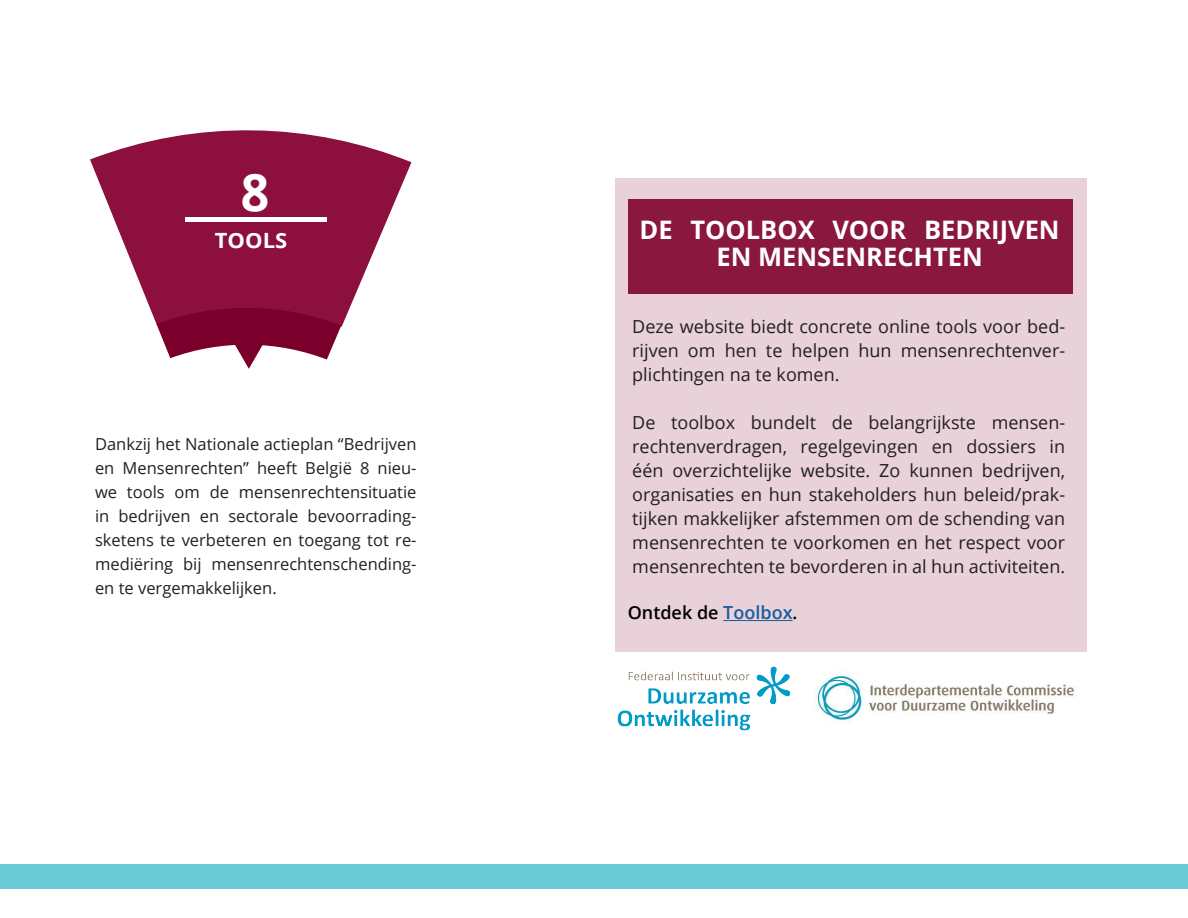
<style>
.page{position:relative;width:1188px;height:918px;background:#fff}
.page>*{position:absolute;margin:0;border:0;box-sizing:border-box;transform-origin:0 0}
.t1{font:700 51.75px "Open Sans";color:#fff}
.t2{font:700 25.5px/27px "Open Sans";color:#fff;text-align:center}
.t3{font:700 21px "Open Sans";color:#fff;scale:1.05 1}
.t4{font:18px/24px "Open Sans";color:#231f20;text-align:justify}
.t5{font:600 18px "Open Sans";color:#000}
.t6{font:16.5px/24px "Open Sans";color:#231f20;text-align:justify}
.s1{color:#175d9e}
</style>
<div class="page">
<svg style="left:90px;top:130px;width:321px;height:197px;fill:#8c0f3d"></svg>
<svg style="left:156px;top:301px;width:185px;height:68px"></svg>
<hr style="left:185px;top:218px;width:141px;height:4px;background:#fff">
<div style="left:616px;top:178px;width:471px;height:474px;background:#e8d1d9"></div>
<div style="left:628px;top:199px;width:444px;height:95px;background:#8a173e"></div>
<div style="left:0;top:864px;width:1188px;height:25px;background:#67cad5"></div>
<img style="left:617px;top:666px;width:174px;height:65px">
<hr style="left:723px;top:620px;width:70px;height:1px;background:#175d9e">
<img style="left:814px;top:672px;width:261px;height:51px">
<h1 class="t1" style="left:241px;top:155px;width:30px">8</h1>
<p class="t3" style="left:215px;top:225px;width:71px">TOOLS</p>
<p class="t6" style="left:95px;top:432px;width:323px">Dankzij het Nationale actieplan “Bedrijven en Mensenrechten” heeft België 8 nieu&shy;we tools om de mensenrechtensituatie in bedrijven en sectorale bevoorrading&shy;sketens te verbeteren en toegang tot re&shy;mediëring bij mensenrechtenschending&shy;en te vergemakkelijken.</p>
<h2 class="t2" style="left:640px;top:216px;width:422px">DE TOOLBOX VOOR BEDRIJVEN<br>EN MENSENRECHTEN</h2>
<p class="t4" style="left:632px;top:314px;width:434px">Deze website biedt concrete online tools voor bed&shy;rijven om hen te helpen hun mensenrechtenver&shy;plichtingen na te komen.</p>
<p class="t4" style="left:632px;top:410px;width:434px">De toolbox bundelt de belangrijkste mensen&shy;rechtenverdragen, regelgevingen en dossiers in één overzichtelijke website. Zo kunnen bedrijven, organisaties en hun stakeholders hun beleid/prak&shy;tijken makkelijker afstemmen om de schending van mensenrechten te voorkomen en het respect voor mensenrechten te bevorderen in al hun activiteiten.</p>
<p class="t5" style="left:628px;top:600px;width:171px">Ontdek de <span class="s1">Toolbox</span>.</p>
</div>
